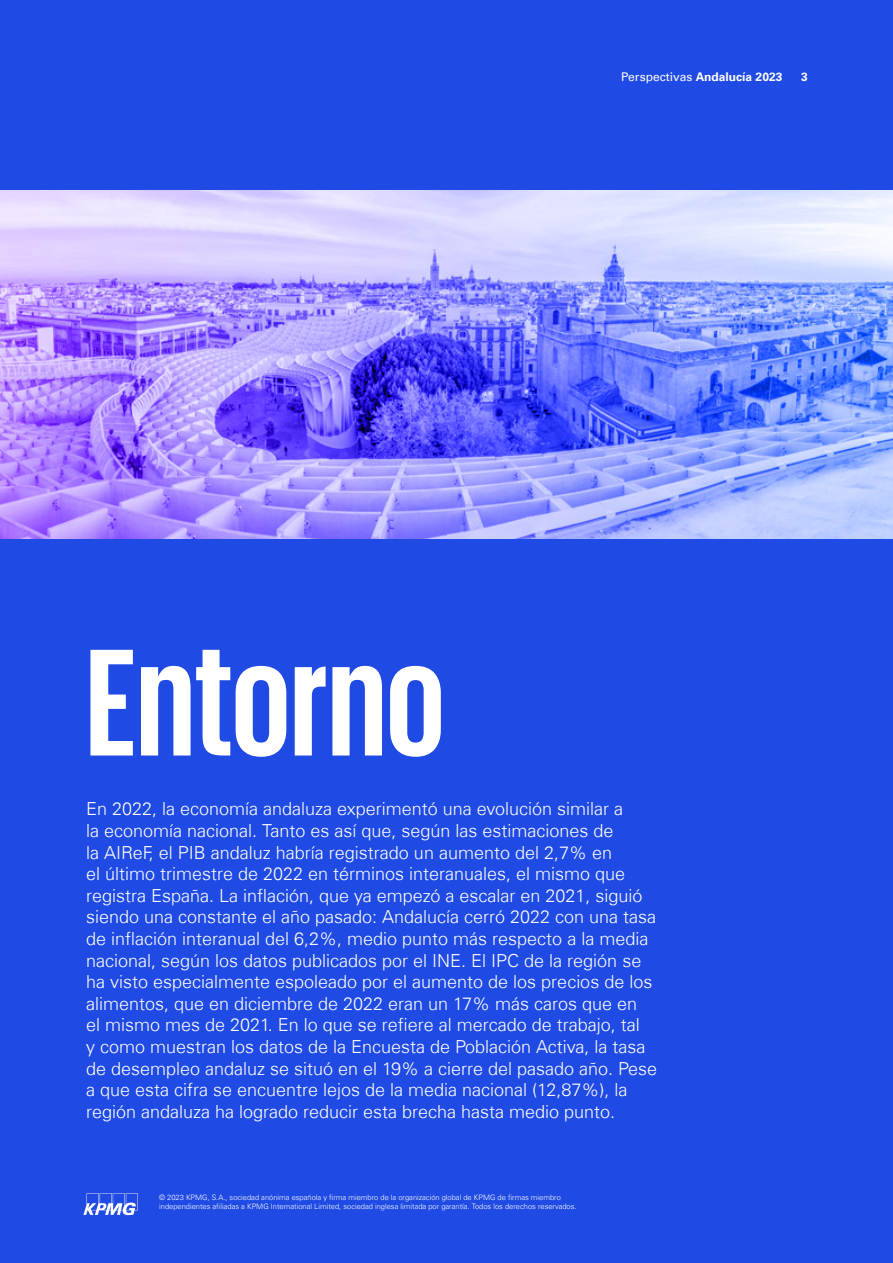
<style>
.page{position:relative;width:893px;height:1263px;background:#1f4ae3}
.page>*{position:absolute;margin:0;border:0;box-sizing:border-box;transform-origin:0 0}
.t1{font:700 155.85px "KPMG";color:#fff}
.t2{font:300 18px/21.6px "Universfor KPMG";color:#fff}
.t3{font:700 12px "Universfor KPMG";color:#fff}
.t4{font:300 7.5px/9px "Universfor KPMG";color:#fff}
.s1{font-weight:400}
</style>
<div class="page">
<svg style="left:83px;top:1193px;width:55px;height:22px"></svg>
<svg style="left:0;top:190px;width:893px;height:348px;background:#a39ffd"></svg>
<p class="t3" style="left:621px;top:70px;width:163px"><span class="s1">Perspectivas</span> Andalucía 2023</p>
<p class="t3" style="left:801px;top:70px;width:8px">3</p>
<h1 class="t1" style="left:86px;top:624px;width:360px">Entorno</h1>
<p class="t2" style="left:86px;top:798px;width:573px">En 2022, la economía andaluza experimentó una evolución similar a<br>la economía nacional. Tanto es así que, según las estimaciones de<br>la AIReF, el PIB andaluz habría registrado un aumento del 2,7% en<br>el último trimestre de 2022 en términos interanuales, el mismo que registra España. La inflación, que ya empezó a escalar en 2021, siguió siendo una constante el año pasado: Andalucía cerró 2022 con una tasa de inflación interanual del 6,2%, medio punto más respecto a la media nacional, según los datos publicados por el INE. El IPC de la región se ha visto especialmente espoleado por el aumento de los precios de los alimentos, que en diciembre de 2022 eran un 17% más caros que en<br>el mismo mes de 2021. En lo que se refiere al mercado de trabajo, tal<br>y como muestran los datos de la Encuesta de Población Activa, la tasa de desempleo andaluz se situó en el 19% a cierre del pasado año. Pese a que esta cifra se encuentre lejos de la media nacional (12,87%), la región andaluza ha logrado reducir esta brecha hasta medio punto.</p>
<p class="t4" style="left:159px;top:1193px;width:419px">© 2023 KPMG, S.A., sociedad anónima española y firma miembro de la organización global de KPMG de firmas miembro independientes afiliadas a KPMG International Limited, sociedad inglesa limitada por garantía. Todos los derechos reservados.</p>
</div>
